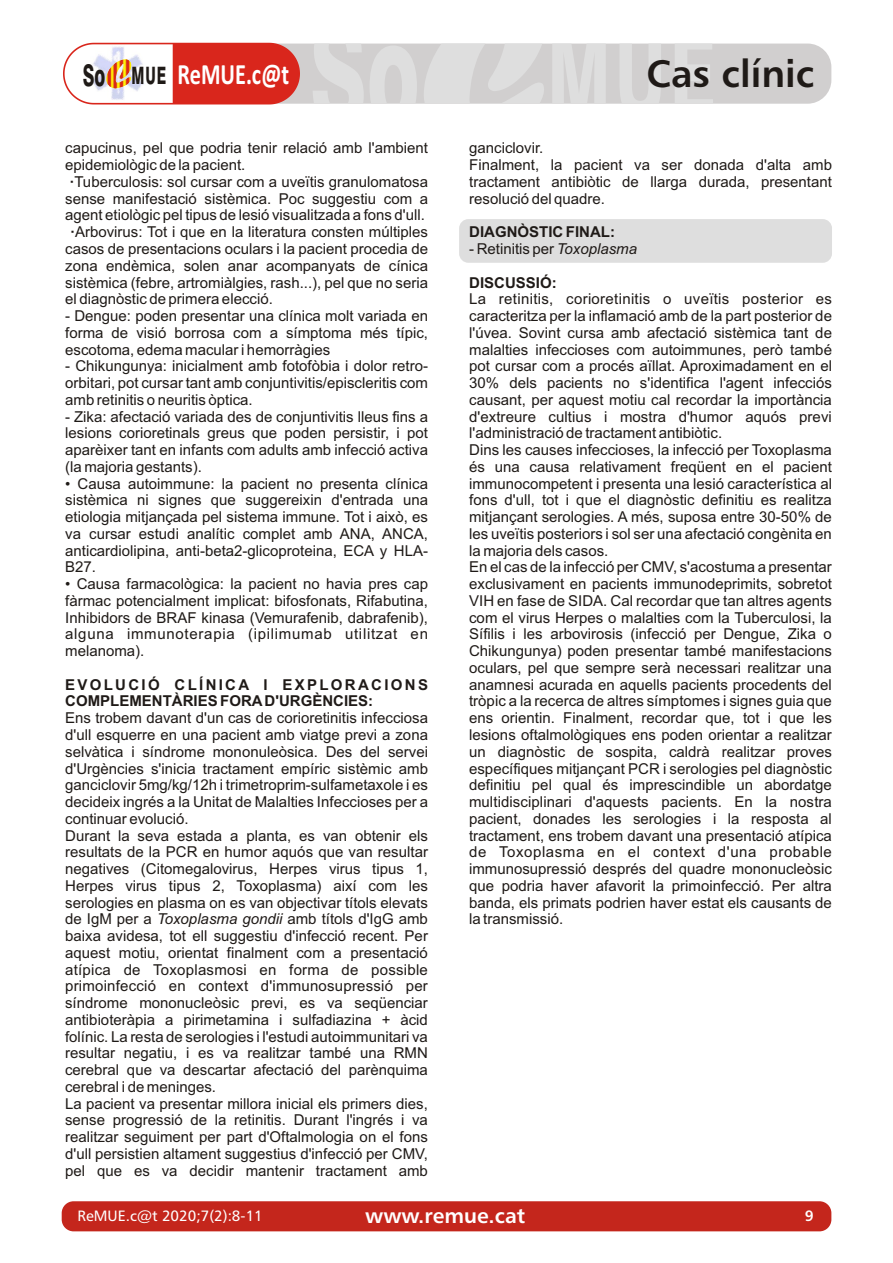
<style>
.page{position:relative;width:893px;height:1263px;background:#fff}
.page>*{position:absolute;margin:0;border:0;box-sizing:border-box;transform-origin:0 0}
.t1{font:38.25px "Humanist 777 BT Roman B,Bold";color:#1f1a17}
.t2{font:700 29.55px "Calibri";color:#fff;scale:.76 1}
.t3{font:21px "Humanist 777 BT Roman B,Bold";color:#fff}
.t4{font:15px/16.8px "Arial";color:#1f1a17;text-align:justify}
.t5{font:700 15px/16.8px "Arial";letter-spacing:.065em;color:#1f1a17}
.t6{font:700 15px "Arial";color:#1f1a17}
.t7{font:15px "Humanist 777 BT Roman B";color:#fff}
.t8{font:15px "Humanist 777 BT Roman B,Bold";color:#fff}
.s1{font-family:"Swiss 721 BT";font-weight:800;font-size:29.85px;color:#1f1a17}
.s2{font-family:"Swiss 721 BT";font-weight:800;font-size:24px;color:#1f1a17}
.s3{font-weight:700}
.s4{font-style:italic}
</style>
<div class="page">
<div style="left:459px;top:219px;width:373px;height:44px;background:#dedede;border-radius:9px"></div>
<svg style="left:63px;top:43px;width:768px;height:61px;background:#dbbcba"></svg>
<div style="left:62px;top:1201px;width:769px;height:30px;background:#c4261c;border-radius:12px"></div>
<h2 class="t2" style="left:83px;top:62px;width:273px"><span class="s1">So</span> <span class="s2">MUE</span> ReMUE.c@t</h2>
<h1 class="t1" style="left:646px;top:58px;width:170px">Cas clínic</h1>
<p class="t4" style="left:65px;top:141px;width:364px">capucinus, pel que podria tenir relació amb l'ambient</p>
<p class="t4" style="left:65px;top:158px;width:182px">epidemiològic de la pacient.</p>
<p class="t4" style="left:69px;top:175px;width:360px"><span class="s3">·</span>Tuberculosis: sol cursar com a uveïtis granulomatosa</p>
<p class="t4" style="left:65px;top:191px;width:364px">sense manifestació sistèmica. Poc suggestiu com a</p>
<p class="t4" style="left:65px;top:208px;width:361px">agent etiològic pel tipus de lesió visualitzada a fons d'ull.</p>
<p class="t4" style="left:70px;top:225px;width:359px"><span class="s3">·</span>Arbovirus: Tot i que en la literatura consten múltiples</p>
<p class="t4" style="left:65px;top:242px;width:364px">casos de presentacions oculars i la pacient procedia de</p>
<p class="t4" style="left:65px;top:258px;width:364px">zona endèmica, solen anar acompanyats de cínica</p>
<p class="t4" style="left:65px;top:275px;width:364px">sistèmica (febre, artromiàlgies, rash...), pel que no seria</p>
<p class="t4" style="left:65px;top:292px;width:209px">el diagnòstic de primera elecció.</p>
<p class="t4" style="left:65px;top:309px;width:364px">- Dengue: poden presentar una clínica molt variada en forma de visió borrosa com a símptoma més típic, escotoma, edema macular i hemorràgies</p>
<p class="t4" style="left:65px;top:359px;width:364px">- Chikungunya: inicialment amb fotofòbia i dolor retro&shy;orbitari, pot cursar tant amb conjuntivitis/episcleritis com amb retinitis o neuritis òptica.</p>
<p class="t4" style="left:65px;top:409px;width:364px">- Zika: afectació variada des de conjuntivitis lleus fins a lesions corioretinals greus que poden persistir, i pot aparèixer tant en infants com adults amb infecció activa (la majoria gestants).</p>
<p class="t4" style="left:65px;top:476px;width:364px">• Causa autoimmune: la pacient no presenta clínica sistèmica ni signes que suggereixin d'entrada una etiologia mitjançada pel sistema immune. Tot i això, es va cursar estudi analític complet amb ANA, ANCA, anticardiolipina, anti-beta2-glicoproteina, ECA y HLA-B27.</p>
<p class="t4" style="left:65px;top:577px;width:364px">• Causa farmacològica: la pacient no havia pres cap fàrmac potencialment implicat: bifosfonats, Rifabutina, Inhibidors de BRAF kinasa (Vemurafenib, dabrafenib), alguna immunoterapia (ipilimumab utilitzat en melanoma).</p>
<p class="t5" style="left:65px;top:677px;width:364px">EVOLUCIÓ CLÍNICA I EXPLORACIONS<br>COMPLEMENTÀRIES FORAD'URGÈNCIES:</p>
<p class="t4" style="left:65px;top:711px;width:364px;text-align:left">Ens trobem davant d'un cas de corioretinitis infecciosa d'ull esquerre en una pacient amb viatge previ a zona selvàtica i síndrome mononuleòsica. Des del servei d'Urgències s'inicia tractament empíric sistèmic amb ganciclovir 5mg/kg/12h i trimetroprim-sulfametaxole i es decideix ingrés a la Unitat de Malalties Infeccioses per a continuar evolució.<br>Durant la seva estada a planta, es van obtenir els resultats de la PCR en humor aquós que van resultar negatives (Citomegalovirus, Herpes virus tipus 1, Herpes virus tipus 2, Toxoplasma) així com les serologies en plasma on es van objectivar títols elevats de IgM per a <span class="s4">Toxoplasma gondii</span> amb títols d'IgG amb baixa avidesa, tot ell suggestiu d'infecció recent. Per aquest motiu, orientat finalment com a presentació atípica de Toxoplasmosi en forma de possible primoinfecció en context d'immunosupressió per síndrome mononucleòsic previ, es va seqüenciar antibioteràpia a pirimetamina i sulfadiazina + àcid folínic. La resta de serologies i l'estudi autoimmunitari va resultar negatiu, i es va realitzar també una RMN cerebral que va descartar afectació del parènquima cerebral i de meninges.<br>La pacient va presentar millora inicial els primers dies, sense progressió de la retinitis. Durant l'ingrés i va realitzar seguiment per part d'Oftalmologia on el fons d'ull persistien altament suggestius d'infecció per CMV, pel que es va decidir mantenir tractament amb</p>
<p class="t4" style="left:469px;top:141px;width:364px;text-align:left">ganciclovir.<br>Finalment, la pacient va ser donada d'alta amb tractament antibiòtic de llarga durada, presentant resolució del quadre.</p>
<p class="t6" style="left:469px;top:226px;width:147px">DIAGNÒSTIC FINAL:</p>
<p class="t4" style="left:469px;top:242px;width:169px">- Retinitis per <span class="s4">Toxoplasma</span></p>
<p class="t6" style="left:469px;top:277px;width:89px">DISCUSSIÓ:</p>
<p class="t4" style="left:469px;top:292px;width:364px;text-align:left">La retinitis, corioretinitis o uveïtis posterior es caracteritza per la inflamació amb de la part posterior de l'úvea. Sovint cursa amb afectació sistèmica tant de malalties infeccioses com autoimmunes, però també pot cursar com a procés aïllat. Aproximadament en el 30% dels pacients no s'identifica l'agent infecciós causant, per aquest motiu cal recordar la importància d'extreure cultius i mostra d'humor aquós previ l'administració de tractament antibiòtic.<br>Dins les causes infeccioses, la infecció per Toxoplasma és una causa relativament freqüent en el pacient immunocompetent i presenta una lesió característica al fons d'ull, tot i que el diagnòstic definitiu es realitza mitjançant serologies. A més, suposa entre 30-50% de les uveïtis posteriors i sol ser una afectació congènita en la majoria dels casos.<br>En el cas de la infecció per CMV, s'acostuma a presentar exclusivament en pacients immunodeprimits, sobretot VIH en fase de SIDA. Cal recordar que tan altres agents com el virus Herpes o malalties com la Tuberculosi, la Sífilis i les arbovirosis (infecció per Dengue, Zika o Chikungunya) poden presentar també manifestacions oculars, pel que sempre serà necessari realitzar una anamnesi acurada en aquells pacients procedents del tròpic a la recerca de altres símptomes i signes guia que ens orientin. Finalment, recordar que, tot i que les lesions oftalmològiques ens poden orientar a realitzar un diagnòstic de sospita, caldrà realitzar proves específiques mitjançant PCR i serologies pel diagnòstic definitiu pel qual és imprescindible un abordatge multidisciplinari d'aquests pacients. En la nostra pacient, donades les serologies i la resposta al tractament, ens trobem davant una presentació atípica de Toxoplasma en el context d'una probable immunosupressió després del quadre mononucleòsic que podria haver afavorit la primoinfecció. Per altra banda, els primats podrien haver estat els causants de la transmissió.</p>
<p class="t7" style="left:78px;top:1209px;width:187px">ReMUE.c@t 2020;7(2):8-11</p>
<h3 class="t3" style="left:365px;top:1207px;width:162px">www.remue.cat</h3>
<p class="t8" style="left:805px;top:1210px;width:10px">9</p>
</div>
